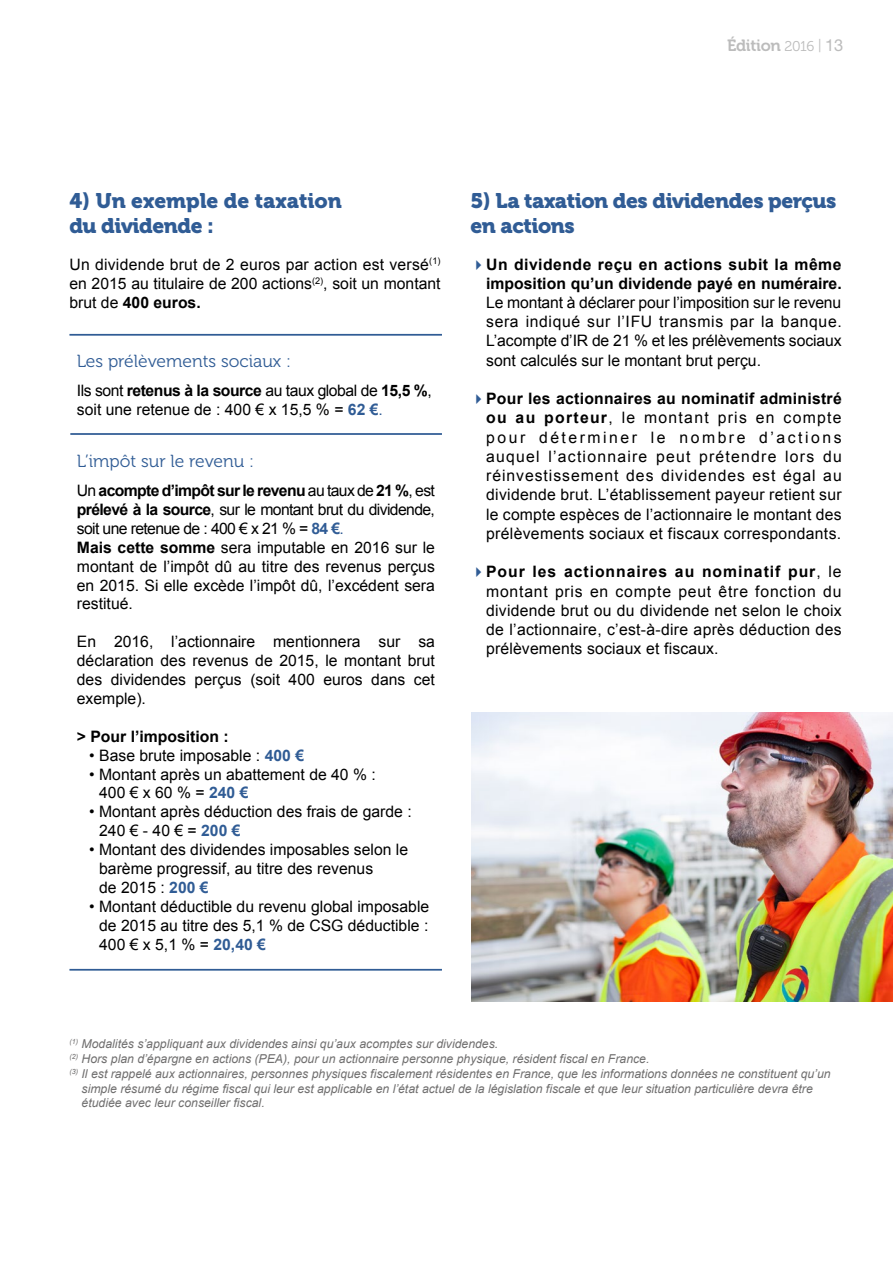
<style>
.page{position:relative;width:893px;height:1265px;background:#fff}
.page>*{position:absolute;margin:0;border:0;box-sizing:border-box;transform-origin:0 0}
.t1{font:21px/25.2px "Museo 900";letter-spacing:-.02em;color:#305c95}
.t2{font:21px/25.2px "Museo 900";color:#305c95}
.t3{font:17.5px "Museo 300";color:#305c95}
.t4{font:16.28px "Museo 700";letter-spacing:-.02em;color:#bcbcbc}
.t5{font:15.75px/19.2px "Arial";color:#000;text-align:justify}
.t6{font:700 15.75px/19.2px "Arial";color:#000}
.t7{font:italic 12.25px "Arial";color:#706f6f}
.s1{font-family:"Museo 300";font-size:14.17px}
.s2{font-family:"Helvetica Neue LT Std";font-size:16.45px}
.s3{font-weight:700}
.s4{font-weight:700;color:#305c95}
.s5{color:#305c95}
</style>
<div class="page">
<hr style="left:69px;top:334px;width:373px;height:2px;background:#305c95">
<hr style="left:70px;top:433px;width:372px;height:2px;background:#305c95">
<hr style="left:69px;top:969px;width:373px;height:2px;background:#305c95">
<img style="left:471px;top:712px;width:422px;height:289px">
<p class="t4" style="left:727px;top:36px;width:118px">Édition <span class="s1">2016 |</span> <span class="s2">13</span></p>
<h1 class="t2" style="left:69px;top:189px;width:274px">4) Un exemple de taxation du dividende :</h1>
<p class="t5" style="left:69px;top:255px;width:373px">Un dividende brut de 2 euros par action est versé<sup>(1) </sup>en 2015 au titulaire de 200 actions<sup>(2)</sup>, soit un montant brut de <span class="s3">400 euros.</span></p>
<p class="t3" style="left:77px;top:352px;width:216px">Les prélèvements sociaux :</p>
<p class="t5" style="left:77px;top:381px;width:356px">Ils sont <span class="s3">retenus à la source</span> au taux global de <span class="s3">15,5 %</span>, soit une retenue de : 400 € x 15,5 % = <span class="s4">62 €</span><span class="s5">.</span></p>
<p class="t3" style="left:77px;top:452px;width:179px">L’impôt sur le revenu :</p>
<p class="t5" style="left:77px;top:481px;width:360px;text-align:left">Un <span class="s3">acompte d’impôt sur le revenu</span> au taux de <span class="s3">21 %</span>, est <span class="s3">prélevé à la source</span>, sur le montant brut du dividende, soit une retenue de : 400 € x 21 % = <span class="s4">84 €</span><span class="s5">.<br></span><span class="s3">Mais cette somme</span> sera imputable en 2016 sur le montant de l’impôt dû au titre des revenus perçus en 2015. Si elle excède l’impôt dû, l’excédent sera restitué.</p>
<p class="t5" style="left:77px;top:632px;width:360px">En 2016, l’actionnaire mentionnera sur sa déclaration des revenus de 2015, le montant brut des dividendes perçus (soit 400 euros dans cet exemple).</p>
<p class="t6" style="left:77px;top:727px;width:153px">&gt; Pour l’imposition :</p>
<p class="t5" style="left:89px;top:746px;width:216px">• Base brute imposable : <span class="s4">400 €</span></p>
<p class="t5" style="left:99px;top:765px;width:278px;text-indent:-10px">• Montant après un abattement de 40 % :<br>400 € x 60 % = <span class="s4">240 €</span></p>
<p class="t5" style="left:99px;top:803px;width:314px;text-indent:-10px">• Montant après déduction des frais de garde :<br>240 € - 40 € = <span class="s4">200 €</span></p>
<p class="t5" style="left:99px;top:840px;width:311px;text-align:left;text-indent:-10px">• Montant des dividendes imposables selon le barème progressif, au titre des revenus<br>de 2015 : <span class="s4">200 €</span></p>
<p class="t5" style="left:99px;top:897px;width:332px;text-indent:-10px">• Montant déductible du revenu global imposable de 2015 au titre des 5,1 % de CSG déductible :<br>400 € x 5,1 % = <span class="s4">20,40 €</span></p>
<h1 class="t1" style="left:470px;top:189px;width:368px">5) La taxation des dividendes perçus en actions</h1>
<p class="t6" style="left:486px;top:255px;width:357px">Un dividende reçu en actions subit la même imposition qu’un dividende payé en numéraire.</p>
<p class="t5" style="left:486px;top:293px;width:357px">Le montant à déclarer pour l’imposition sur le revenu sera indiqué sur l’IFU transmis par la banque.<br>L’acompte d’IR de 21 % et les prélèvements sociaux sont calculés sur le montant brut perçu.</p>
<p class="t5" style="left:486px;top:389px;width:357px"><span class="s3">Pour les actionnaires au nominatif administré ou au porteur</span>, le montant pris en compte pour déterminer le nombre d’actions auquel l’actionnaire peut prétendre lors du réinvestissement des dividendes est égal au dividende brut. L’établissement payeur retient sur le compte espèces de l’actionnaire le montant des prélèvements sociaux et fiscaux correspondants.</p>
<p class="t5" style="left:486px;top:562px;width:357px"><span class="s3">Pour les actionnaires au nominatif pur</span>, le montant pris en compte peut être fonction du dividende brut ou du dividende net selon le choix de l’actionnaire, c’est-à-dire après déduction des prélèvements sociaux et fiscaux.</p>
<p class="t7" style="left:69px;top:1036px;width:430px"><sup>(1)</sup> Modalités s’appliquant aux dividendes ainsi qu’aux acomptes sur dividendes.</p>
<p class="t7" style="left:69px;top:1051px;width:581px"><sup>(2)</sup> Hors plan d’épargne en actions (PEA), pour un actionnaire personne physique, résident fiscal en France.</p>
<p class="t7" style="left:69px;top:1066px;width:763px"><sup>(3)</sup> Il est rappelé aux actionnaires, personnes physiques fiscalement résidentes en France, que les informations données ne constituent qu’un</p>
<p class="t7" style="left:82px;top:1080px;width:733px">simple résumé du régime fiscal qui leur est applicable en l’état actuel de la législation fiscale et que leur situation particulière devra être</p>
<p class="t7" style="left:82px;top:1095px;width:185px">étudiée avec leur conseiller fiscal.</p>
</div>
